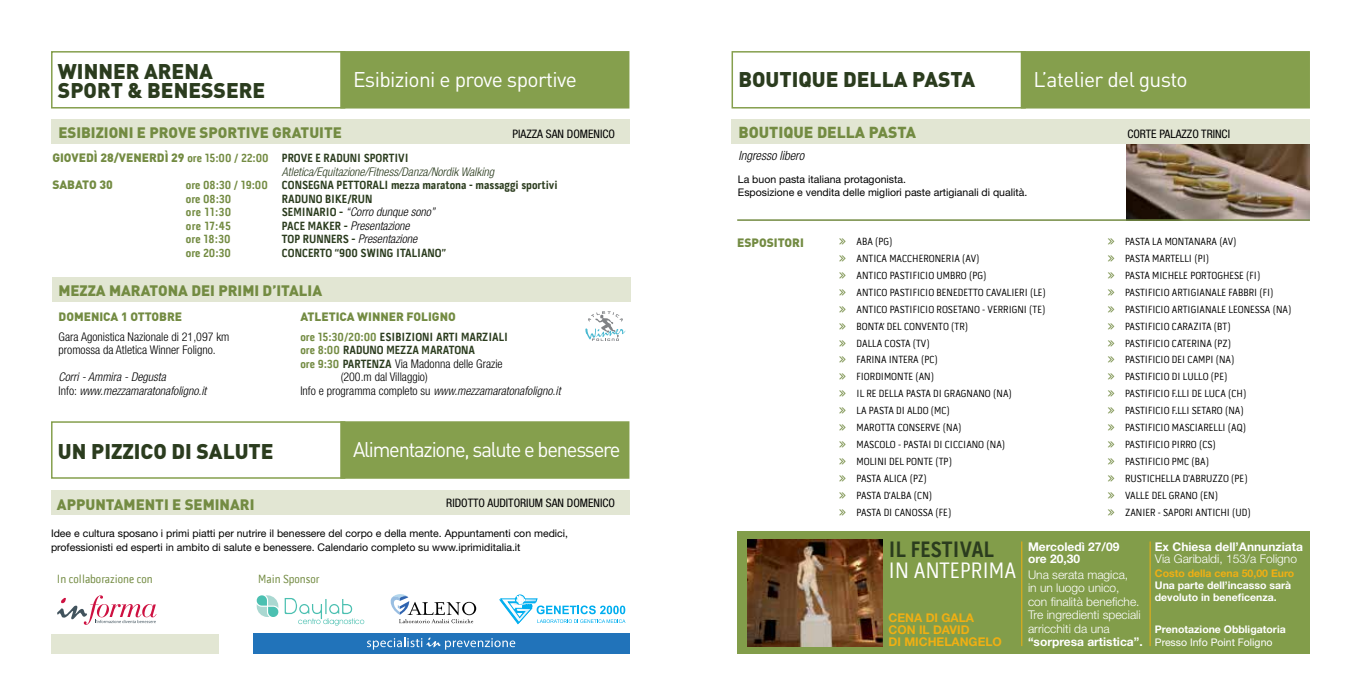
<style>
.page{position:relative;width:1361px;height:681px;background:#fff}
.page>*{position:absolute;margin:0;border:0;box-sizing:border-box;transform-origin:0 0}
.t1{font:700 22.5px "Pill Gothic 300 mg";color:#2b3c1e}
.t2{font:900 21px/18.8px "DIN";color:#2b3c1e}
.t3{font:21px "DIN";letter-spacing:-.04em;color:#fff}
.t4{font:21px "DIN";letter-spacing:-.06em;color:#fff;scale:.96 1}
.t5{font:900 15.75px "DIN";color:#738b42}
.t6{font:900 15px "DIN";color:#738b42}
.t7{font:italic 300 condensed 12.75px "Helvetica Neue LT Std";color:#000}
.t8{font:700 12px/13.5px "Pill Gothic 300 mg";color:#2b3c1e}
.t9{font:italic 300 condensed 12px/13.5px "Helvetica Neue LT Std";color:#000}
.t10{font:300 12px/13.5px "Helvetica Neue LT Std";color:#fff}
.t11{font:300 condensed 12px/13.5px "Helvetica Neue LT Std";color:#000}
.t12{font:700 12px/12px "Helvetica Neue LT Std";color:#fff}
.t13{font:900 12px "DIN";color:#738b42}
.t14{font:italic 300 condensed 12px "Helvetica Neue LT Std";color:#2b3c1e}
.t15{font:700 12px/12px "Helvetica Neue LT Std";color:#f0af13}
.t16{font:700 12px "Pill Gothic 300 mg";letter-spacing:.02em;color:#738b42}
.t17{font:12px "Pill Gothic 300 mg";color:#738b42}
.t18{font:condensed 11.7px "Helvetica Neue LT Std";color:#000}
.t19{font:10.5px/17px "Pill Gothic 300 mg";color:#000}
.t20{font:10.5px/13.5px "Helvetica Neue LT Std";color:#000}
.t21{font:700 10.5px/12px "Helvetica Neue LT Std";color:#fff}
.t22{font:700 10.5px "Helvetica Neue LT Std";color:#f0af13}
.t23{font:10.5px "Helvetica Neue LT Std";color:#fff}
.s1{font-family:"DIN";font-weight:900;color:#738b42}
.s2{color:#738b42}
.s3{font-family:"Pill Gothic 300 mg";font-weight:700;font-style:normal;font-stretch:normal;color:#2b3c1e}
.s4{font-family:"Pill Gothic 600 mg";font-weight:700;font-style:normal;font-stretch:normal;color:#2b3c1e}
.s5{font-style:normal}
.s6{font-family:"Pill Gothic 300 mg";font-weight:700;font-stretch:normal;color:#738b42}
.s7{font-family:"Pill Gothic 300 mg";font-weight:700;font-stretch:normal;color:#2b3c1e}
.s8{font-family:"Pill Gothic 300 mg";font-weight:400;font-size:22.5px}
</style>
<div class="page">
<div style="left:340px;top:51px;width:289px;height:57px;background:#859f4d"></div>
<div style="left:340px;top:421px;width:289px;height:57px;background:#859f4d;border:2px solid #859f4d"></div>
<div style="left:51px;top:51px;width:294px;height:57px;border:2px solid #859f4d"></div>
<div style="left:51px;top:421px;width:294px;height:57px;border:2px solid #859f4d"></div>
<div style="left:51px;top:490px;width:578px;height:25px;background:#e2e6d3"></div>
<div style="left:51px;top:119px;width:578px;height:24px;background:#e2e6d3"></div>
<img style="left:1126px;top:143px;width:184px;height:76px">
<div style="left:1020px;top:51px;width:290px;height:57px;background:#859f4d"></div>
<div style="left:731px;top:51px;width:295px;height:57px;border:2px solid #859f4d"></div>
<div style="left:731px;top:119px;width:579px;height:24px;background:#e2e6d3"></div>
<hr style="left:737px;top:219px;width:573px;height:2px;background:#738b42">
<div style="left:53px;top:277px;width:578px;height:24px;background:#e2e6d3"></div>
<div style="left:737px;top:531px;width:573px;height:122px;background:#829d4a"></div>
<img style="left:747px;top:539px;width:135px;height:106px">
<hr style="left:1021px;top:541px;width:1px;height:104px;background:#f0af13">
<hr style="left:1149px;top:541px;width:1px;height:104px;background:#f0af13">
<div style="left:51px;top:634px;width:168px;height:19px;background:#e2e6d3"></div>
<svg style="left:57px;top:595px;width:100px;height:29px"></svg>
<svg style="left:390px;top:594px;width:86px;height:29px"></svg>
<svg style="left:257px;top:595px;width:21px;height:21px"></svg>
<svg style="left:285px;top:598px;width:79px;height:27px"></svg>
<svg style="left:499px;top:594px;width:126px;height:30px"></svg>
<div style="left:253px;top:633px;width:376px;height:20px;background:#2173ba"></div>
<svg style="left:367px;top:637px;width:148px;height:12px"></svg>
<svg style="left:585px;top:311px;width:40px;height:30px"></svg>
<h2 class="t2" style="left:58px;top:61px;width:209px">WINNER ARENA<br>SPORT &amp; BENESSERE</h2>
<h2 class="t2" style="left:738px;top:69px;width:238px">BOUTIQUE DELLA PASTA</h2>
<h2 class="t3" style="left:1033px;top:66px;width:156px">L’atelier del gusto</h2>
<h3 class="t5" style="left:738px;top:122px;width:179px">BOUTIQUE DELLA PASTA</h3>
<p class="t18" style="left:1127px;top:127px;width:104px">CORTE PALAZZO TRINCI</p>
<p class="t20" style="left:738px;top:172px;width:291px">La buon pasta italiana protagonista.<br>Esposizione e vendita delle migliori paste artigianali di qualità.</p>
<h2 class="t3" style="left:353px;top:66px;width:225px">Esibizioni e prove sportive</h2>
<h3 class="t6" style="left:58px;top:122px;width:285px">ESIBIZIONI E PROVE SPORTIVE GRATUITE</h3>
<p class="t18" style="left:512px;top:127px;width:104px">PIAZZA SAN DOMENICO</p>
<p class="t8" style="left:52px;top:151px;width:358px"><span class="s1">GIOVEDÌ 28/VENERDÌ 29</span> <span class="s2">ore 15:00 / 22:00</span> PROVE E RADUNI SPORTIVI</p>
<p class="t7" style="left:738px;top:148px;width:67px">Ingresso libero</p>
<p class="t14" style="left:282px;top:164px;width:214px">Atletica/Equitazione/Fitness/Danza/Nordik Walking</p>
<p class="t13" style="left:52px;top:177px;width:62px">SABATO 30</p>
<p class="t8" style="left:186px;top:178px;width:373px"><span class="s2">ore 08:30 / 19:00</span> CONSEGNA PETTORALI mezza maratona - massaggi sportivi <span class="s2">ore 08:30</span></p>
<p class="t8" style="left:282px;top:192px;width:92px">RADUNO BIKE/RUN</p>
<p class="t16" style="left:186px;top:205px;width:47px">ore 11:30</p>
<p class="t9" style="left:282px;top:205px;width:155px"><span class="s3">SEMINARIO</span> <span class="s4">-</span> “Corro dunque sono”</p>
<p class="t16" style="left:186px;top:218px;width:47px">ore 17:45</p>
<p class="t9" style="left:282px;top:219px;width:129px"><span class="s3">PACE MAKER</span> <span class="s4">-</span> Presentazione</p>
<p class="t16" style="left:186px;top:232px;width:46px">ore 18:30</p>
<p class="t9" style="left:282px;top:232px;width:137px"><span class="s3">TOP RUNNERS</span> <span class="s4">-</span> Presentazione</p>
<p class="t16" style="left:186px;top:245px;width:47px">ore 20:30</p>
<p class="t8" style="left:282px;top:246px;width:165px">CONCERTO “900 SWING ITALIANO”</p>
<p class="t19" style="left:856px;top:233px;width:191px">ABA (PG)<br>ANTICA MACCHERONERIA (AV)<br>ANTICO PASTIFICIO UMBRO (PG)<br>ANTICO PASTIFICIO BENEDETTO CAVALIERI (LE)<br>ANTICO PASTIFICIO ROSETANO - VERRIGNI (TE)<br>BONTA’ DEL CONVENTO (TR)<br>DALLA COSTA (TV)<br>FARINA INTERA (PC)<br>FIORDIMONTE (AN)<br>IL RE DELLA PASTA DI GRAGNANO (NA)<br>LA PASTA DI ALDO (MC)<br>MAROTTA CONSERVE (NA)<br>MASCOLO - PASTAI DI CICCIANO (NA)<br>MOLINI DEL PONTE (TP)<br>PASTA ALICA (PZ)<br>PASTA D’ALBA (CN)<br>PASTA DI CANOSSA (FE)</p>
<p class="t19" style="left:1125px;top:233px;width:168px">PASTA LA MONTANARA (AV)<br>PASTA MARTELLI (PI)<br>PASTA MICHELE PORTOGHESE (FI)<br>PASTIFICIO ARTIGIANALE FABBRI (FI)<br>PASTIFICIO ARTIGIANALE LEONESSA (NA)<br>PASTIFICIO CARAZITA (BT)<br>PASTIFICIO CATERINA (PZ)<br>PASTIFICIO DEI CAMPI (NA)<br>PASTIFICIO DI LULLO (PE)<br>PASTIFICIO F.LLI DE LUCA (CH)<br>PASTIFICIO F.LLI SETARO (NA)<br>PASTIFICIO MASCIARELLI (AQ)<br>PASTIFICIO PIRRO (CS)<br>PASTIFICIO PMC (BA)<br>RUSTICHELLA D’ABRUZZO (PE)<br>VALLE DEL GRANO (EN)<br>ZANIER - SAPORI ANTICHI (UD)</p>
<p class="t13" style="left:737px;top:235px;width:68px">ESPOSITORI</p>
<h3 class="t6" style="left:58px;top:280px;width:265px">MEZZA MARATONA DEI PRIMI D’ITALIA</h3>
<p class="t13" style="left:59px;top:308px;width:125px">DOMENICA 1 OTTOBRE</p>
<p class="t11" style="left:59px;top:329px;width:172px">Gara Agonistica Nazionale di 21,097 km promossa da Atletica Winner Foligno.</p>
<p class="t9" style="left:59px;top:370px;width:149px">Corri - Ammira - Degusta<br><span class="s5">Info:</span> www.mezzamaratonafoligno.it</p>
<p class="t13" style="left:300px;top:308px;width:157px">ATLETICA WINNER FOLIGNO</p>
<p class="t8" style="left:300px;top:330px;width:209px"><span class="s2">ore 15:30/20:00</span> ESIBIZIONI ARTI MARZIALI <span class="s2">ore 8:00</span> RADUNO MEZZA MARATONA</p>
<p class="t11" style="left:300px;top:356px;width:204px"><span class="s6">ore 9:30</span> <span class="s7">PARTENZA</span> Via Madonna delle Grazie</p>
<p class="t11" style="left:341px;top:370px;width:88px">(200.m dal Villaggio)</p>
<p class="t9" style="left:300px;top:384px;width:262px"><span class="s5">Info e programma completo su</span> www.mezzamaratonafoligno.it</p>
<h2 class="t4" style="left:353px;top:436px;width:280px">Alimentazione, salute e benessere</h2>
<h2 class="t2" style="left:58px;top:440px;width:217px">UN PIZZICO DI SALUTE</h2>
<h3 class="t6" style="left:57px;top:494px;width:199px">APPUNTAMENTI E SEMINARI</h3>
<p class="t18" style="left:446px;top:495px;width:170px">RIDOTTO AUDITORIUM SAN DOMENICO</p>
<p class="t20" style="left:51px;top:526px;width:518px">Idee e cultura sposano i primi piatti per nutrire il benessere del corpo e della mente. Appuntamenti con medici, professionisti ed esperti in ambito di salute e benessere. Calendario completo su www.iprimiditalia.it</p>
<p class="t17" style="left:57px;top:571px;width:97px">In collaborazione con</p>
<p class="t17" style="left:258px;top:571px;width:63px">Main Sponsor</p>
<h1 class="t1" style="left:888px;top:535px;width:107px">IL FESTIVAL</h1>
<p class="t10" style="left:1028px;top:567px;width:114px;text-indent:-139px"><span class="s8">IN ANTEPRIMA</span> Una serata magica,<br>in un luogo unico, con finalità benefiche.<br>Tre ingredienti speciali arricchiti da una</p>
<p class="t12" style="left:1028px;top:635px;width:116px">“sorpresa artistica”.</p>
<p class="t12" style="left:1028px;top:540px;width:93px">Mercoledì 27/09 ore 20,30</p>
<p class="t12" style="left:1155px;top:540px;width:149px">Ex Chiesa dell’Annunziata</p>
<p class="t10" style="left:1155px;top:551px;width:144px">Via Garibaldi, 153/a Foligno</p>
<p class="t22" style="left:1155px;top:567px;width:141px">Costo della cena 50,00 Euro</p>
<p class="t21" style="left:1155px;top:579px;width:138px">Una parte dell’incasso sarà devoluto in beneficenza.</p>
<p class="t15" style="left:888px;top:611px;width:115px">CENA DI GALA<br>CON IL DAVID<br>DI MICHELANGELO</p>
<p class="t21" style="left:1155px;top:623px;width:132px">Prenotazione Obbligatoria</p>
<p class="t23" style="left:1155px;top:635px;width:119px">Presso Info Point Foligno</p>
</div>
